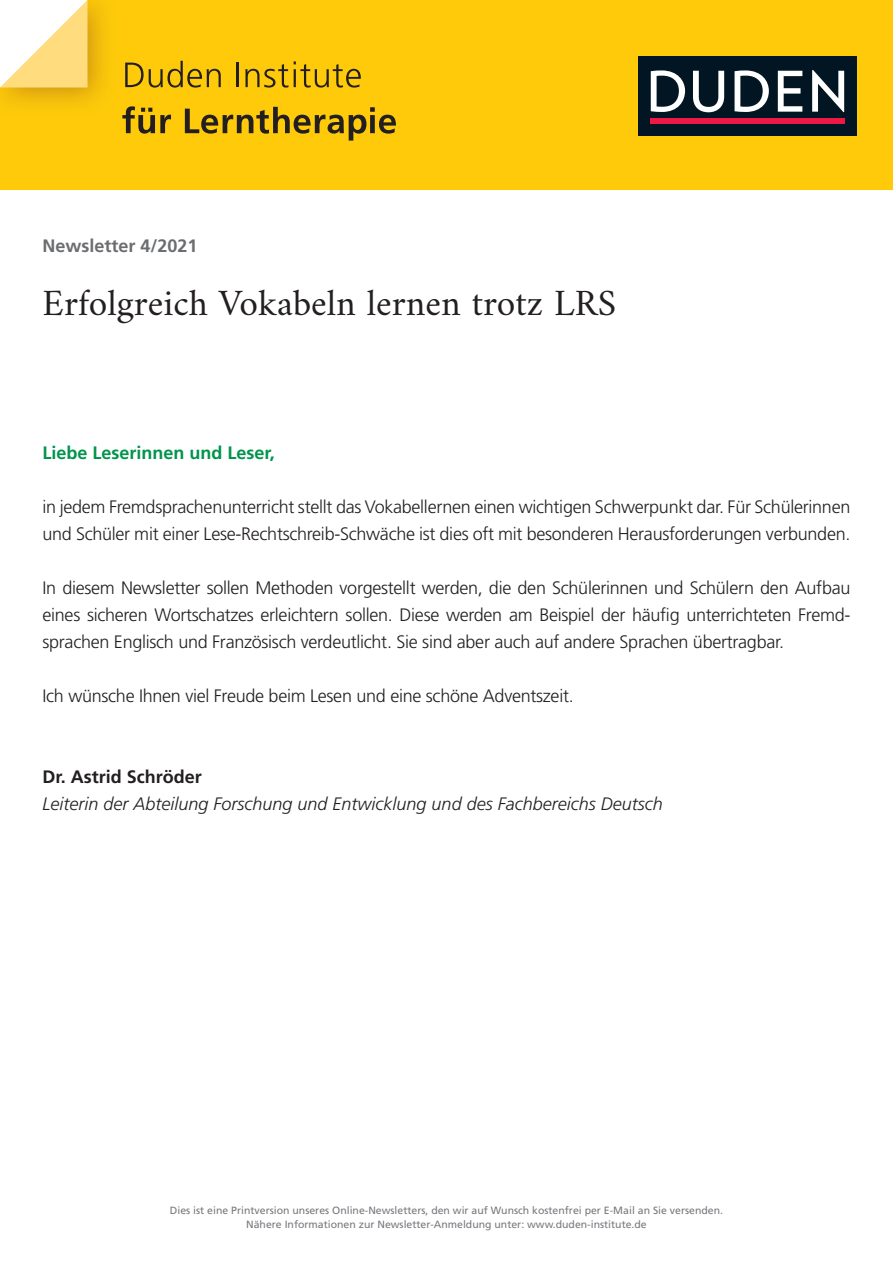
<style>
.page{position:relative;width:893px;height:1263px;background:#fff}
.page>*{position:absolute;margin:0;border:0;box-sizing:border-box;transform-origin:0 0}
.t1{font:37.5px "Amiri";color:#231f20}
.t2{font:300 18px/27px "DP Frutiger";letter-spacing:-.015em;color:#231f20}
.t3{font:italic 300 18px "DP Frutiger";color:#231f20}
.t4{font:700 18px "DP Frutiger";color:#00944d}
.t5{font:700 18px "DP Frutiger";color:#231f20}
.t6{font:700 18px "DP Frutiger";color:#6c6d70}
.t7{font:10.5px/13.5px "DP Frutiger";color:#76797d;text-align:center}
</style>
<div class="page">
<div style="left:0;top:0;width:893px;height:189px;background:#feca0a"></div>
<svg style="left:0;top:0;width:88px;height:88px;background:#feecbc"></svg>
<svg style="left:125px;top:61px;width:96px;height:27px"></svg>
<hr style="left:237px;top:63px;width:2px;height:24px;background:#231f20">
<svg style="left:245px;top:61px;width:116px;height:27px"></svg>
<svg style="left:122px;top:106px;width:49px;height:28px"></svg>
<svg style="left:185px;top:107px;width:211px;height:34px"></svg>
<div style="left:638px;top:57px;width:219px;height:79px;background:#011622"></div>
<div style="left:650px;top:118px;width:195px;height:6px;background:#ed1845"></div>
<svg style="left:693px;top:71px;width:31px;height:41px"></svg>
<svg style="left:651px;top:70px;width:34px;height:42px"></svg>
<svg style="left:735px;top:70px;width:34px;height:42px"></svg>
<svg style="left:778px;top:71px;width:24px;height:41px"></svg>
<svg style="left:812px;top:70px;width:32px;height:42px"></svg>
<p class="t6" style="left:43px;top:235px;width:157px">Newsletter 4/2021</p>
<h1 class="t1" style="left:43px;top:280px;width:575px">Erfolgreich Vokabeln lernen trotz LRS</h1>
<p class="t4" style="left:43px;top:442px;width:234px">Liebe Leserinnen und Leser,</p>
<p class="t2" style="left:43px;top:494px;width:809px">in jedem Fremdsprachenunterricht stellt das Vokabellernen einen wichtigen Schwerpunkt dar. Für Schülerinnen und Schüler mit einer Lese-Rechtschreib-Schwäche ist dies oft mit besonderen Herausforderungen verbunden.</p>
<p class="t2" style="left:43px;top:575px;width:809px;text-align:justify">In diesem Newsletter sollen Methoden vorgestellt werden, die den Schülerinnen und Schülern den Aufbau eines sicheren Wortschatzes erleichtern sollen. Diese werden am Beispiel der häufig unterrichteten Fremd&shy;sprachen Englisch und Französisch verdeutlicht. Sie sind aber auch auf andere Sprachen übertragbar.</p>
<p class="t2" style="left:43px;top:683px;width:533px">Ich wünsche Ihnen viel Freude beim Lesen und eine schöne Adventszeit.</p>
<p class="t5" style="left:43px;top:766px;width:161px">Dr. Astrid Schröder</p>
<p class="t3" style="left:43px;top:793px;width:622px">Leiterin der Abteilung Forschung und Entwicklung und des Fachbereichs Deutsch</p>
<p class="t7" style="left:170px;top:1204px;width:555px">Dies ist eine Printversion unseres Online-Newsletters, den wir auf Wunsch kostenfrei per E-Mail an Sie versenden.<br>Nähere Informationen zur Newsletter-Anmeldung unter: www.duden-institute.de</p>
</div>
